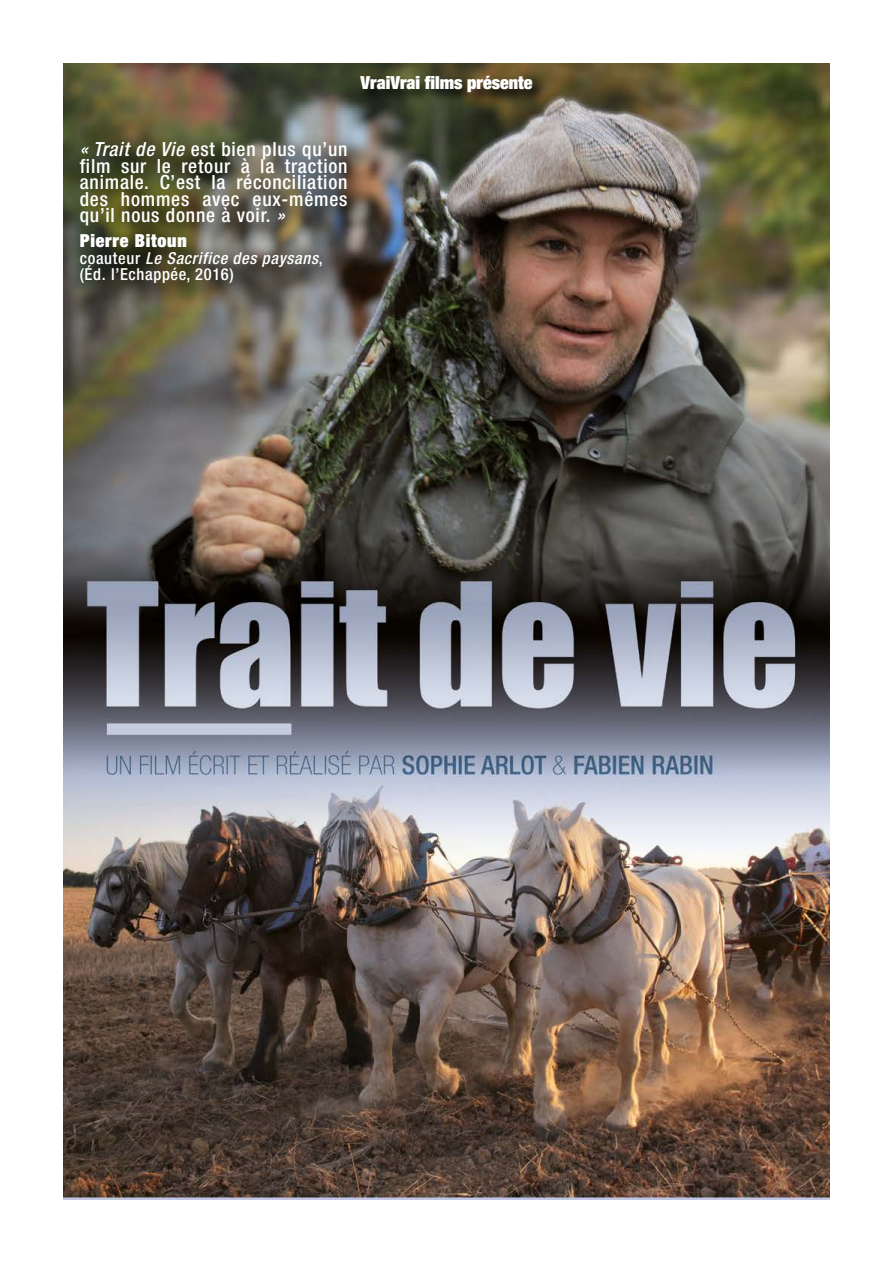
<style>
.page{position:relative;width:893px;height:1263px;background:#fff}
.page>*{position:absolute;margin:0;border:0;box-sizing:border-box;transform-origin:0 0}
.t1{font:500 condensed 19.5px/16.5px "Helvetica Neue LT Std";letter-spacing:.04em;color:#fff;text-align:justify}
.t2{font:900 condensed 18px "Helvetica Neue LT Std";color:#fff}
.t3{font:900 condensed 18px "Helvetica Neue LT Std";letter-spacing:.04em;color:#fff}
.t4{font:500 condensed 16.5px/16.5px "Helvetica Neue LT Std";letter-spacing:.04em;color:#fff}
.s1{font-style:italic}
</style>
<div class="page">
<img style="left:64px;top:64px;width:765px;height:1135px">
<div style="left:67px;top:130px;width:304px;height:176px;background:#000;opacity:.75"></div>
<img style="left:72px;top:134px;width:304px;height:176px">
<div style="left:359px;top:73px;width:187px;height:34px;background:#000;opacity:.75"></div>
<p class="t2" style="left:361px;top:71px;width:173px">VraiVrai films présente</p>
<p class="t1" style="left:80px;top:141px;width:269px"><span class="s1">« Trait de Vie</span> est bien plus qu’un film sur le retour à la traction animale. C’est la réconciliation des hommes avec eux-mêmes qu’il nous donne à voir. <span class="s1">»</span></p>
<p class="t3" style="left:80px;top:229px;width:108px">Pierre Bitoun</p>
<p class="t4" style="left:80px;top:249px;width:244px">coauteur <span class="s1">Le Sacrifice des paysans</span>, (Éd. l’Echappée, 2016)</p>
</div>
